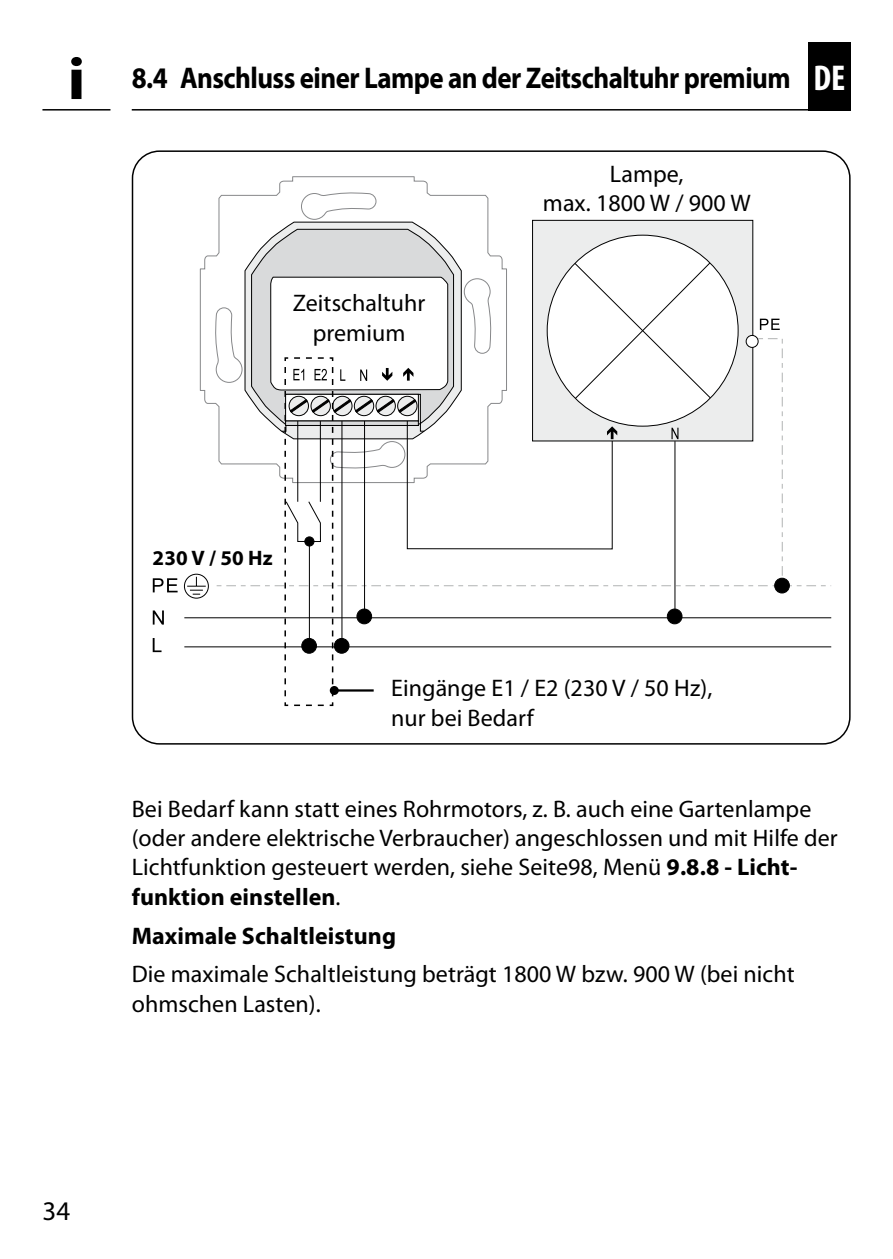
<style>
.page{position:relative;width:893px;height:1259px;background:#fff}
.page>*{position:absolute;margin:0;border:0;box-sizing:border-box;transform-origin:0 0}
.INFO-Icon{font:700 60px "Myriad Pro";color:#000;scale:1.1 1}
.Kapitel_ab_1_2_-_DE{font:700 30px "Myriad Pro";letter-spacing:-.02em;color:#000;scale:.9 1}
.t1{font:27px "Myriad Pro";color:#000}
.Fließtext_-_DE{font:24px/29.4px "Myriad Pro";letter-spacing:.005em;color:#000}
.Untertitel_-_DE{font:700 24px "Myriad Pro";letter-spacing:.005em;color:#000}
.Fließtext_-_DE-2{font:700 21px "Myriad Pro";letter-spacing:.005em;color:#000}
.s1{font-stretch:condensed;font-size:36px;color:#fff}
.s2{font-weight:700}
</style>
<div class="page">
<hr style="left:132px;top:109px;width:719px;height:2px;background:#000">
<hr style="left:42px;top:109px;width:68px;height:2px;background:#000">
<div style="left:808px;top:42px;width:42px;height:69px;background:#000"></div>
<svg style="left:153px;top:610px;width:11px;height:14px"></svg>
<svg style="left:153px;top:638px;width:9px;height:14px"></svg>
<hr style="left:184px;top:617px;width:647px;height:1px;background:#000">
<hr style="left:184px;top:646px;width:647px;height:1px;background:#000">
<svg style="left:153px;top:573px;width:56px;height:26px"></svg>
<svg style="left:200px;top:176px;width:228px;height:228px"></svg>
<svg style="left:215px;top:192px;width:274px;height:213px"></svg>
<svg style="left:245px;top:222px;width:216px;height:7px"></svg>
<div style="left:532px;top:220px;width:221px;height:221px;background:#eceded;border:1px solid #000"></div>
<svg style="left:217px;top:229px;width:614px;height:478px"></svg>
<hr style="left:334px;top:689px;width:40px;height:2px;background:#000">
<div style="left:330px;top:686px;width:9px;height:9px;background:#000;border-radius:50%"></div>
<p class="INFO-Icon" style="left:67px;top:45px;width:18px">i</p>
<p class="Kapitel_ab_1_2_-_DE" style="left:132px;top:61px;width:794px">8.4 Anschluss einer Lampe an der Zeitschaltuhr premium <span class="s1">DE</span></p>
<p class="Fließtext_-_DE" style="left:293px;top:289px;width:134px;text-align:center">Zeitschaltuhr premium</p>
<p class="Fließtext_-_DE" style="left:543px;top:160px;width:209px;text-align:center">Lampe,<br>max. 1800 W / 900 W</p>
<p class="Fließtext_-_DE-2" style="left:153px;top:546px;width:121px">230 V / 50 Hz</p>
<p class="Fließtext_-_DE" style="left:391px;top:674px;width:323px">Eingänge E1 / E2 (230 V / 50 Hz), nur bei Bedarf</p>
<p class="Fließtext_-_DE" style="left:132px;top:794px;width:707px">Bei Bedarf kann statt eines Rohrmotors, z. B. auch eine Gartenlampe (oder andere elektrische Verbraucher) angeschlossen und mit Hilfe der Lichtfunktion gesteuert werden, siehe Seite98, Menü <span class="s2">9.8.8 - Licht&shy;funktion einstellen</span>.</p>
<p class="Untertitel_-_DE" style="left:132px;top:922px;width:266px">Maximale Schaltleistung</p>
<p class="Fließtext_-_DE" style="left:132px;top:960px;width:664px">Die maximale Schaltleistung beträgt 1800 W bzw. 900 W (bei nicht ohmschen Lasten).</p>
<p class="t1" style="left:43px;top:1196px;width:29px">34</p>
</div>
